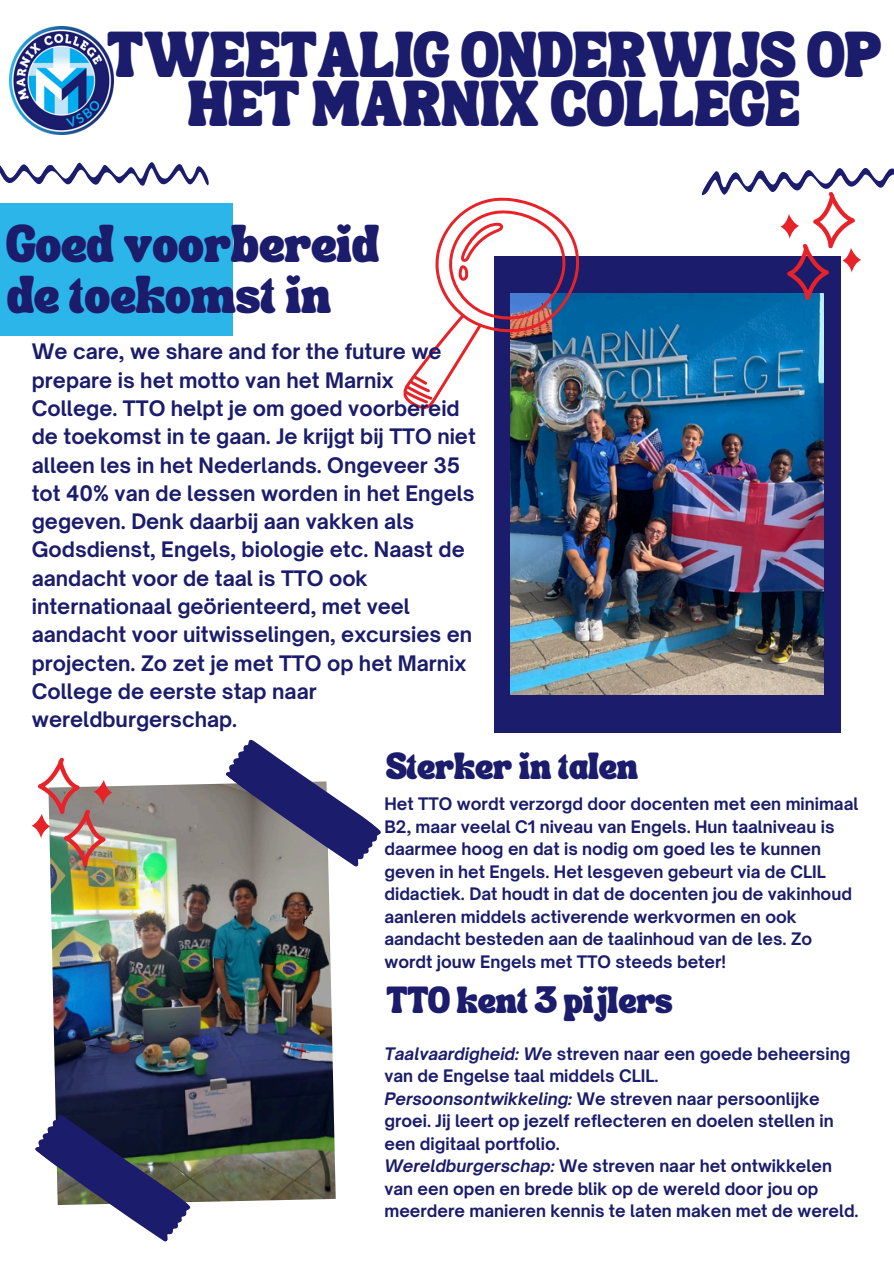
<style>
.page{position:relative;width:894px;height:1264px;background:#fff}
.page>*{position:absolute;margin:0;border:0;box-sizing:border-box;transform-origin:0 0}
.t1{font:31.5px/49.5px "TANSONGBIRD";letter-spacing:.01em;color:#1b1c6b;text-align:center}
.t2{font:25.95px/51px "TANSONGBIRD";color:#1b1c6b}
.t3{font:700 20.4px/28.3px "Open Sauce One";color:#1b1c6b}
.t4{font:18.45px "TANSONGBIRD";color:#1b1c6b}
.t5{font:700 16.5px/22.5px "Open Sauce One";color:#1b1c6b}
.s1{font-style:italic}
</style>
<div class="page">
<div style="left:494px;top:256px;width:346px;height:476px;background:#1b1c6b"></div>
<img style="left:510px;top:293px;width:313px;height:402px">
<div style="left:0;top:203px;width:233px;height:132px;background:#2bb5e8"></div>
<img style="left:50px;top:783px;width:285px;height:419px">
<svg style="left:222px;top:739px;width:159px;height:136px"></svg>
<svg style="left:35px;top:1105px;width:158px;height:137px"></svg>
<svg style="left:0;top:162px;width:209px;height:24px"></svg>
<svg style="left:31px;top:757px;width:81px;height:109px"></svg>
<img style="left:403px;top:197px;width:182px;height:215px">
<svg style="left:694px;top:168px;width:199px;height:133px"></svg>
<img style="left:10px;top:27px;width:103px;height:108px">
<h1 class="t1" style="left:107px;top:41px;width:774px">TWEETALIG ONDERWIJS OP<br>HET MARNIX COLLEGE</h1>
<p class="t2" style="left:7px;top:228px;width:374px">Goed voorbereid de toekomst in</p>
<p class="t3" style="left:32px;top:337px;width:445px">We care, we share and for the future we prepare is het motto van het Marnix College. TTO helpt je om goed voorbereid de toekomst in te gaan. Je krijgt bij TTO niet alleen les in het Nederlands. Ongeveer 35 tot 40% van de lessen worden in het Engels gegeven. Denk daarbij aan vakken als Godsdienst, Engels, biologie etc. Naast de aandacht voor de taal is TTO ook internationaal geörienteerd, met veel aandacht voor uitwisselingen, excursies en projecten. Zo zet je met TTO op het Marnix College de eerste stap naar wereldburgerschap.</p>
<p class="t4" style="left:386px;top:761px;width:253px">Sterker in talen</p>
<p class="t5" style="left:384px;top:792px;width:475px">Het TTO wordt verzorgd door docenten met een minimaal B2, maar veelal C1 niveau van Engels. Hun taalniveau is daarmee hoog en dat is nodig om goed les te kunnen geven in het Engels. Het lesgeven gebeurt via de CLIL didactiek. Dat houdt in dat de docenten jou de vakinhoud aanleren middels activerende werkvormen en ook aandacht besteden aan de taalinhoud van de les. Zo wordt jouw Engels met TTO steeds beter!</p>
<p class="t4" style="left:386px;top:995px;width:288px">TTO kent 3 pijlers</p>
<p class="t5" style="left:384px;top:1042px;width:467px"><span class="s1">Taalvaardigheid: W</span>e streven naar een goede beheersing van de Engelse taal middels CLIL.</p>
<h2 class="t5" style="left:384px;top:1087px;width:450px"><span class="s1">Persoonsontwikkeling:</span> We streven naar persoonlijke groei. Jij leert op jezelf reflecteren en doelen stellen in een digitaal portfolio.</h2>
<h3 class="t5" style="left:384px;top:1154px;width:475px"><span class="s1">Wereldburgerschap:</span> We streven naar het ontwikkelen van een open en brede blik op de wereld door jou op meerdere manieren kennis te laten maken met de wereld.</h3>
</div>
